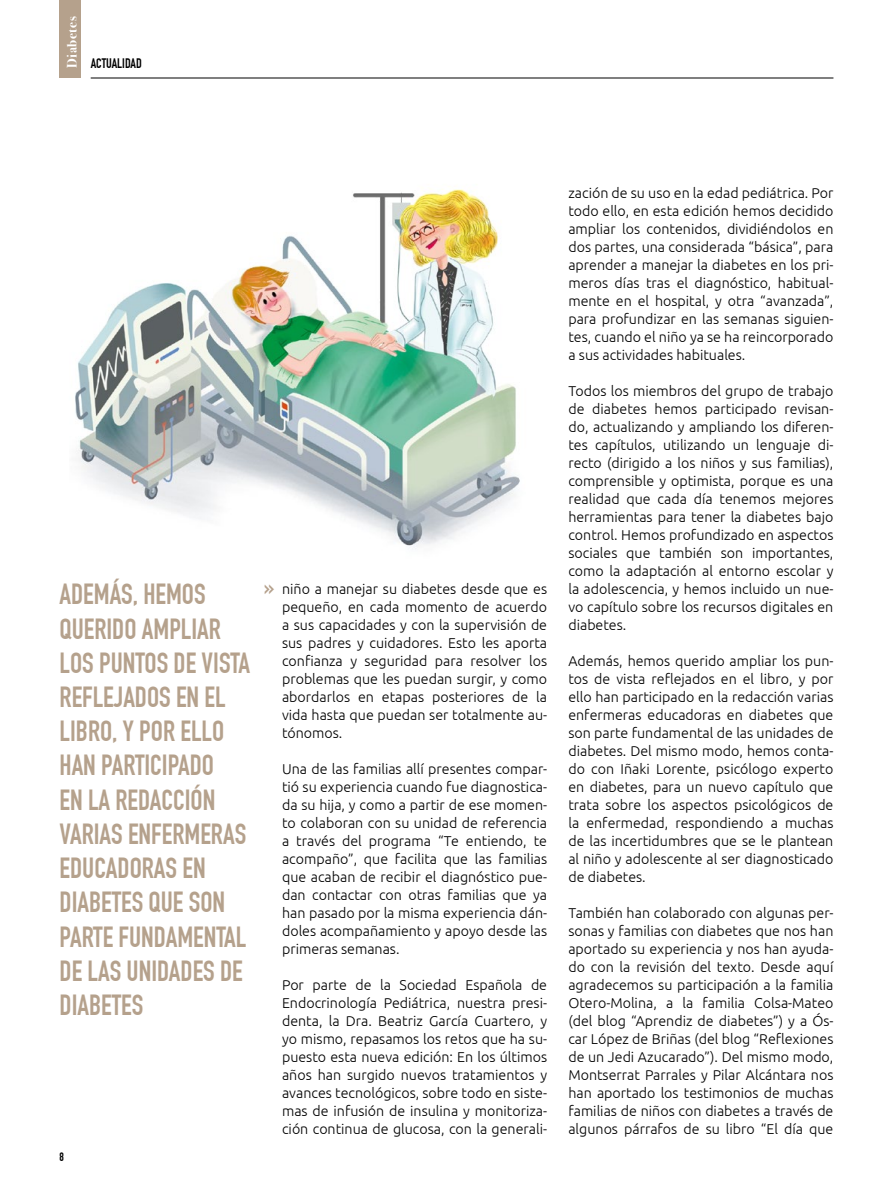
<style>
.page{position:relative;width:893px;height:1191px;background:#fff}
.page>*{position:absolute;margin:0;border:0;box-sizing:border-box;transform-origin:0 0}
.t1{font:28.5px/34.2px "DIN Engschrift Std";color:#b5a18c}
.t2{font:23.85px "DIN Engschrift Std";color:#b5a18c}
.t3{font:300 14.25px/18px "Ubuntu";color:#000;text-align:justify}
.t4{font:13.5px "DIN Engschrift Std";color:#000}
.t5{font:700 13.5px "Bodoni Svty Two ITCTT";letter-spacing:.04em;color:#fff}
.t6{font:12px "DIN Engschrift Std";color:#000}
</style>
<div class="page">
<img style="left:75px;top:189px;width:445px;height:360px">
<hr style="left:91px;top:78px;width:742px;height:1px;background:#000">
<div style="left:60px;top:0;width:21px;height:78px;background:#b5a18c"></div>
<p class="t5" style="left:61px;top:68px;width:53px;rotate:-90deg">Diabetes</p>
<p class="t4" style="left:91px;top:55px;width:53px">ACTUALIDAD</p>
<h1 class="t1" style="left:60px;top:577px;width:192px">ADEMÁS, HEMOS<br>QUERIDO AMPLIAR<br>LOS PUNTOS DE VISTA<br>REFLEJADOS EN EL<br>LIBRO, Y POR ELLO<br>HAN PARTICIPADO<br>EN LA REDACCIÓN<br>VARIAS ENFERMERAS<br>EDUCADORAS EN<br>DIABETES QUE SON<br>PARTE FUNDAMENTAL<br>DE LAS UNIDADES DE<br>DIABETES</h1>
<h2 class="t2" style="left:264px;top:574px;width:12px">»</h2>
<p class="t6" style="left:60px;top:1149px;width:6px">8</p>
<p class="t3" style="left:282px;top:580px;width:267px">niño a manejar su diabetes desde que es pequeño, en cada momento de acuerdo a sus capacidades y con la supervisión de sus padres y cuidadores. Esto les aporta confianza y seguridad para resolver los problemas que les puedan surgir, y como abordarlos en etapas posteriores de la vida hasta que puedan ser totalmente au&shy;tónomos.</p>
<p class="t3" style="left:282px;top:760px;width:267px">Una de las familias allí presentes compar&shy;tió su experiencia cuando fue diagnostica&shy;da su hija, y como a partir de ese momen&shy;to colaboran con su unidad de referencia a través del programa “Te entiendo, te acompaño”, que facilita que las familias que acaban de recibir el diagnóstico pue&shy;dan contactar con otras familias que ya han pasado por la misma experiencia dán&shy;doles acompañamiento y apoyo desde las primeras semanas.</p>
<p class="t3" style="left:282px;top:976px;width:267px">Por parte de la Sociedad Española de Endocrinología Pediátrica, nuestra presi&shy;denta, la Dra. Beatriz García Cuartero, y yo mismo, repasamos los retos que ha su&shy;puesto esta nueva edición: En los últimos años han surgido nuevos tratamientos y avances tecnológicos, sobre todo en siste&shy;mas de infusión de insulina y monitoriza&shy;ción continua de glucosa, con la generali-</p>
<p class="t3" style="left:568px;top:184px;width:267px">zación de su uso en la edad pediátrica. Por todo ello, en esta edición hemos decidido ampliar los contenidos, dividiéndolos en dos partes, una considerada “básica”, para aprender a manejar la diabetes en los pri&shy;meros días tras el diagnóstico, habitual&shy;mente en el hospital, y otra “avanzada”, para profundizar en las semanas siguien&shy;tes, cuando el niño ya se ha reincorporado a sus actividades habituales.</p>
<p class="t3" style="left:568px;top:381px;width:267px">Todos los miembros del grupo de trabajo de diabetes hemos participado revisan&shy;do, actualizando y ampliando los diferen&shy;tes capítulos, utilizando un lenguaje di&shy;recto (dirigido a los niños y sus familias), comprensible y optimista, porque es una realidad que cada día tenemos mejores herramientas para tener la diabetes bajo control. Hemos profundizado en aspectos sociales que también son importantes, como la adaptación al entorno escolar y la adolescencia, y hemos incluido un nue&shy;vo capítulo sobre los recursos digitales en diabetes.</p>
<p class="t3" style="left:568px;top:651px;width:267px">Además, hemos querido ampliar los pun&shy;tos de vista reflejados en el libro, y por ello han participado en la redacción varias enfermeras educadoras en diabetes que son parte fundamental de las unidades de diabetes. Del mismo modo, hemos conta&shy;do con Iñaki Lorente, psicólogo experto en diabetes, para un nuevo capítulo que trata sobre los aspectos psicológicos de la enfermedad, respondiendo a muchas de las incertidumbres que se le plantean al niño y adolescente al ser diagnosticado de diabetes.</p>
<p class="t3" style="left:568px;top:903px;width:267px">También han colaborado con algunas per&shy;sonas y familias con diabetes que nos han aportado su experiencia y nos han ayuda&shy;do con la revisión del texto. Desde aquí agradecemos su participación a la familia Otero-Molina, a la familia Colsa-Mateo (del blog “Aprendiz de diabetes”) y a Ós&shy;car López de Briñas (del blog “Reflexiones de un Jedi Azucarado”). Del mismo modo, Montserrat Parrales y Pilar Alcántara nos han aportado los testimonios de muchas familias de niños con diabetes a través de algunos párrafos de su libro “El día que</p>
</div>
